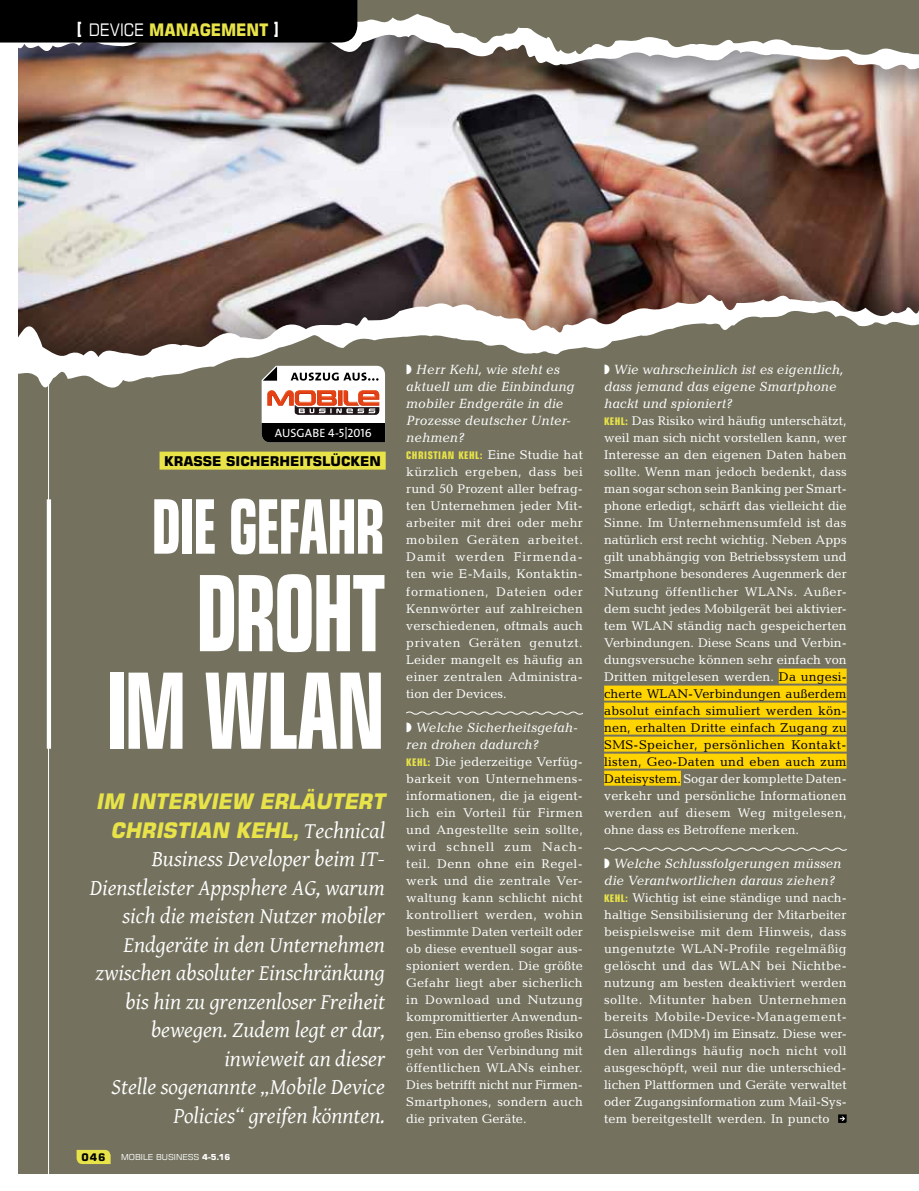
<style>
.page{position:relative;width:919px;height:1191px;background:#fff}
.page>*{position:absolute;margin:0;border:0;box-sizing:border-box;transform-origin:0 0}
.t1{font:700 condensed 105px/97.5px "Square 721 BT";letter-spacing:-.035em;color:#fff;scale:.75 1}
.t2{font:700 condensed 75px "Square 721 BT";letter-spacing:-.03em;color:#fff;scale:.75 1}
.t3{font:italic 22.5px/28.5px "Gentium Basic";color:#fff;text-align:right}
.t4{font:italic 700 21.45px/28.5px "Square 721 BT";color:#e8e348;text-align:center;scale:.95 1}
.t5{font:700 17.25px "Square 721 BT";letter-spacing:-.005em;color:#e8e348;scale:.87 1}
.t6{font:italic 13.5px/17px "Candida";color:#fff}
.t7{font:700 13.5px "Square 721 BT";color:#000}
.t8{font:12.75px/17px "Candida";letter-spacing:.01em;color:#fff;text-align:justify}
.t9{font:12px "The Sans Caps";letter-spacing:.005em;color:#fff}
.t10{font:700 condensed 10.5px "Square 721 BT";letter-spacing:.05em;color:#e8e348}
.t11{font:700 10.5px "Square 721 BT";color:#000}
.t12{font:8.25px "Square 721 BT";color:#fff}
.s1{font-stretch:condensed;font-size:21px;color:#fff}
.s2{font-weight:400;color:#fff}
.s3{font-family:"Gentium Basic";font-weight:400;font-size:22.5px;color:#fff}
.s4{font-weight:700}
.s5{font-family:"Candida";font-weight:400;font-stretch:normal;font-size:12.75px;color:#fff}
.s6{font-family:"Square 721 BT";font-weight:700;font-stretch:condensed;font-size:10.5px;color:#e8e348}
.s7{color:#000}
</style>
<div class="page">
<img style="left:18px;top:142px;width:900px;height:102px">
<div style="left:0;top:244px;width:918px;height:245px;background:#000;opacity:.3"></div>
<img style="left:17px;top:274px;width:901px;height:23px">
<svg style="left:17px;top:297px;width:901px;height:123px;fill:#74725f"></svg>
<div style="left:0;top:420px;width:918px;height:754px;background:#74725f"></div>
<div style="left:21px;top:408px;width:897px;height:113px;background:#74725f"></div>
<div style="left:0;top:0;width:918px;height:142px;background:#000;opacity:.35"></div>
<img style="left:17px;top:0;width:901px;height:99px">
<svg style="left:77px;top:1150px;width:34px;height:14px"></svg>
<svg style="left:406px;top:711px;width:177px;height:4px"></svg>
<div style="left:159px;top:451px;width:226px;height:18px;background:#e8e348"></div>
<div style="left:778px;top:668px;width:68px;height:15px;background:#ffd400"></div>
<div style="left:604px;top:685px;width:242px;height:15px;background:#ffd400"></div>
<div style="left:604px;top:702px;width:242px;height:15px;background:#ffd400"></div>
<div style="left:604px;top:719px;width:242px;height:15px;background:#ffd400"></div>
<div style="left:604px;top:736px;width:242px;height:15px;background:#ffd400"></div>
<div style="left:604px;top:753px;width:242px;height:15px;background:#ffd400"></div>
<div style="left:604px;top:770px;width:77px;height:15px;background:#ffd400"></div>
<svg style="left:604px;top:847px;width:243px;height:4px"></svg>
<div style="left:0;top:43px;width:17px;height:1148px;background:#fff"></div>
<svg style="left:838px;top:1114px;width:8px;height:9px"></svg>
<hr style="left:48px;top:357px;width:1px;height:817px;background:#fff">
<hr style="left:47px;top:499px;width:4px;height:249px;background:#fff">
<div style="left:0;top:0;width:357px;height:43px;background:#000"></div>
<svg style="left:261px;top:366px;width:124px;height:76px"></svg>
<h3 class="t5" style="left:77px;top:19px;width:234px"><span class="s1">[</span> <span class="s2">DEVICE</span> MANAGEMENT <span class="s1">]</span></h3>
<p class="t9" style="left:275px;top:423px;width:98px">AUSGABE 4-5|2016</p>
<p class="t7" style="left:164px;top:453px;width:218px">KRASSE SICHERHEITSLÜCKEN</p>
<h2 class="t2" style="left:151px;top:481px;width:313px">DIE GEFAHR</h2>
<h1 class="t1" style="left:105px;top:564px;width:374px;text-indent:90px">DROHT<br>IM WLAN</h1>
<h3 class="t4" style="left:96px;top:787px;width:310px">I M I NTERVIEW ERLÄUTERT<br>CHRISTIAN KEHL,<span class="s3">Te c h n i ca l</span></h3>
<p class="t3" style="left:90px;top:844px;width:296px">Business Developer beim IT-<br>Dienstleister Appsphere AG, warum sich die meisten Nutzer mobiler<br>Endgeräte in den Unternehmen zwischen absoluter Einschränkung bis hin zu grenzenloser Freiheit bewegen. Zudem legt er dar, inwieweit an dieser<br>Stelle sogenannte „Mobile Device<br>Policies“ greifen könnten.</p>
<p class="t11" style="left:81px;top:1151px;width:26px">046</p>
<p class="t12" style="left:121px;top:1152px;width:110px">MOBILE BUSINESS <span class="s4">4-5.16</span></p>
<p class="t6" style="left:406px;top:361px;width:170px">◗ Herr Kehl, wie steht es aktuell um die Einbindung mobiler Endgeräte in die<br>Prozesse deutscher Unter&shy;nehmen?</p>
<p class="t10" style="left:406px;top:449px;width:178px">CHRISTIAN KEHL: <span class="s5">Eine Studie hat</span></p>
<p class="t8" style="left:406px;top:463px;width:178px">kürzlich ergeben, dass bei rund 50 Prozent aller befrag&shy;ten Unternehmen jeder Mit&shy;arbeiter mit drei oder mehr mobilen Geräten arbeitet.<br>Damit werden Firmenda&shy;ten wie E-Mails, Kontaktin&shy;formationen, Dateien oder Kennwörter auf zahlreichen verschiedenen, oftmals auch privaten Geräten genutzt.<br>Leider mangelt es häufig an einer zentralen Administra&shy;tion der Devices.</p>
<p class="t6" style="left:406px;top:718px;width:173px">◗ Welche Sicherheitsgefah&shy;ren drohen dadurch?</p>
<p class="t8" style="left:406px;top:753px;width:178px"><span class="s6">KEHL:</span> Die jederzeitige Verfüg&shy;barkeit von Unternehmens&shy;informationen, die ja eigent&shy;lich ein Vorteil für Firmen und Angestellte sein sollte, wird schnell zum Nach&shy;teil. Denn ohne ein Regel&shy;werk und die zentrale Ver&shy;waltung kann schlicht nicht kontrolliert werden, wohin bestimmte Daten verteilt oder ob diese eventuell sogar aus&shy;spioniert werden. Die größte Gefahr liegt aber sicherlich in Download und Nutzung kompromittierter Anwendun&shy;gen. Ein ebenso großes Risiko geht von der Verbindung mit öffentlichen WLANs einher.<br>Dies betrifft nicht nur Firmen-Smartphones, sondern auch die privaten Geräte.</p>
<p class="t6" style="left:604px;top:361px;width:241px">◗ Wie wahrscheinlich ist es eigentlich, dass jemand das eigene Smartphone hackt und spioniert?</p>
<p class="t8" style="left:604px;top:412px;width:244px"><span class="s6">KEHL:</span> Das Risiko wird häufig unterschätzt, weil man sich nicht vorstellen kann, wer Interesse an den eigenen Daten haben sollte. Wenn man jedoch bedenkt, dass man sogar schon sein Banking per Smart&shy;phone erledigt, schärft das vielleicht die Sinne. Im Unternehmensumfeld ist das natürlich erst recht wichtig. Neben Apps gilt unabhängig von Betriebssystem und Smartphone besonderes Augenmerk der Nutzung öffentlicher WLANs. Außer&shy;dem sucht jedes Mobilgerät bei aktivier&shy;tem WLAN ständig nach gespeicherten Verbindungen. Diese Scans und Verbin&shy;dungsversuche können sehr einfach von Dritten mitgelesen werden. <span class="s7">Da ungesi&shy;cherte WLAN-Verbindungen außerdem absolut einfach simuliert werden kön&shy;nen, erhalten Dritte einfach Zugang zu SMS-Speicher, persönlichen Kontakt&shy;listen, Geo-Daten und eben auch zum Dateisystem.</span> Sogar der komplette Daten&shy;verkehr und persönliche Informationen werden auf diesem Weg mitgelesen, ohne dass es Betroffene merken.</p>
<p class="t6" style="left:604px;top:854px;width:239px">◗ Welche Schlussfolgerungen müssen die Verantwortlichen daraus ziehen?</p>
<p class="t8" style="left:604px;top:889px;width:244px"><span class="s6">KEHL:</span> Wichtig ist eine ständige und nach&shy;haltige Sensibilisierung der Mitarbeiter beispielsweise mit dem Hinweis, dass ungenutzte WLAN-Profile regelmäßig gelöscht und das WLAN bei Nichtbe&shy;nutzung am besten deaktiviert werden sollte. Mitunter haben Unternehmen bereits Mobile-Device-Management-Lösungen (MDM) im Einsatz. Diese wer&shy;den allerdings häufig noch nicht voll ausgeschöpft, weil nur die unterschied&shy;lichen Plattformen und Geräte verwaltet oder Zugangsinformation zum Mail-Sys&shy;tem bereitgestellt werden. In puncto</p>
</div>
